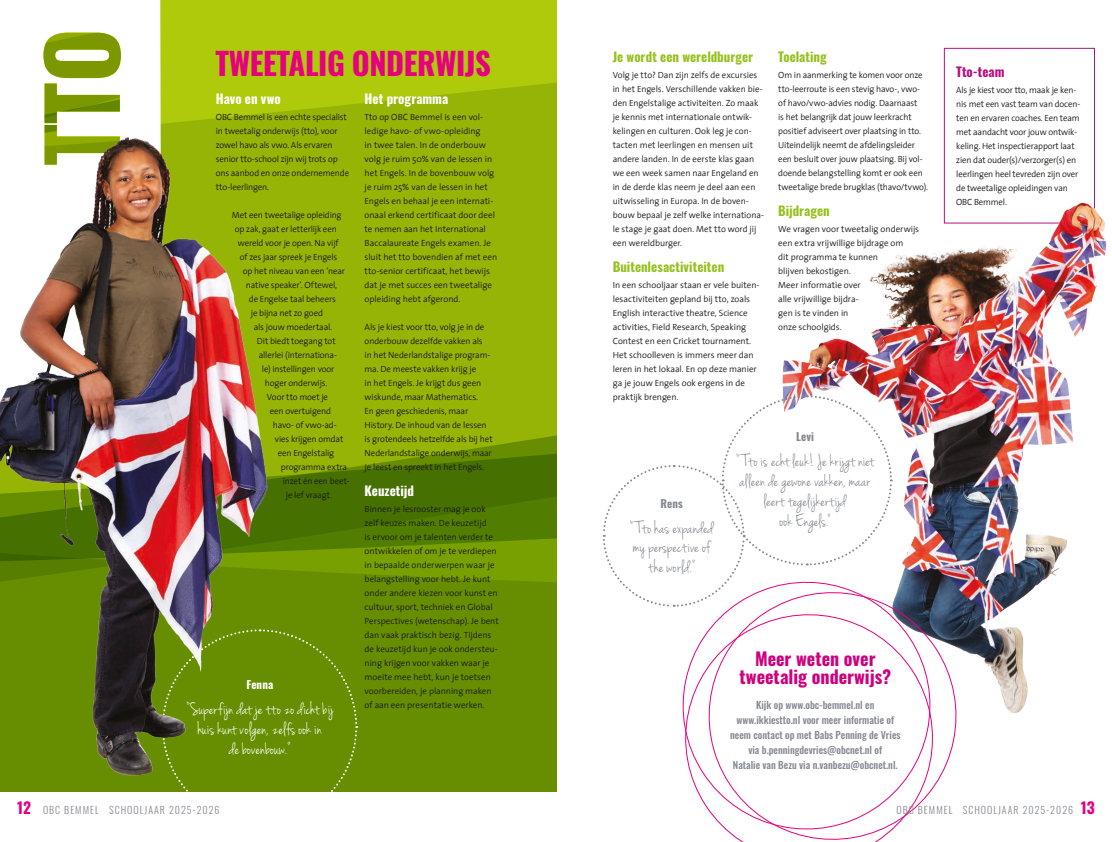
<style>
.page{position:relative;width:1112px;height:842px;background:#fff}
.page>*{position:absolute;margin:0;border:0;box-sizing:border-box;transform-origin:0 0}
.t1{font:700 31.1px "Oswald";letter-spacing:-.015em;color:#e6007e}
.t2{font:18px/20px "Jenna Sue";letter-spacing:.01em;color:#848890;text-align:center}
.t3{font:18px/20px "Jenna Sue";letter-spacing:.01em;color:#fff;text-align:center}
.t4{font:700 18px/18px "Oswald";color:#cf007f;text-align:center}
.t5{font:700 13px "Oswald";color:#96c11f}
.t6{font:700 13px "Oswald";color:#fff}
.t7{font:700 13px "Oswald";color:#b80e80}
.t8{font:700 11px "Oswald";letter-spacing:.01em;color:#848890}
.t9{font:700 11px "Oswald";letter-spacing:.01em;color:#fff}
.t10{font:500 10px/15px "Oswald";color:#848890;text-align:center}
.t11{font:300 10px "Oswald";letter-spacing:.1em;color:#848890}
.t12{font:300 9px/14px "The Sans";letter-spacing:-.01em;color:#1d1d1b}
.s1{font-weight:700;font-size:15.5px;color:#e6007e}
</style>
<div class="page">
<svg style="left:161px;top:0;width:395px;height:792px;background:#86a804"></svg>
<svg style="left:43px;top:33px;width:78px;height:88px"></svg>
<div style="left:943px;top:48px;width:151px;height:176px;border:1px solid #fff"></div>
<div style="left:280px;top:628px;width:78px;height:164px;background:#668e00"></div>
<img style="left:782px;top:192px;width:325px;height:521px">
<svg style="left:603px;top:394px;width:289px;height:212px"></svg>
<svg style="left:946px;top:575px;width:26px;height:183px"></svg>
<svg style="left:665px;top:565px;width:281px;height:42px"></svg>
<svg style="left:668px;top:598px;width:281px;height:244px"></svg>
<img style="left:0;top:121px;width:280px;height:671px">
<h1 class="t1" style="left:215px;top:47px;width:277px">TWEETALIG ONDERWIJS</h1>
<h3 class="t5" style="left:612px;top:50px;width:142px">Je wordt een wereldburger</h3>
<h3 class="t5" style="left:778px;top:50px;width:50px">Toelating</h3>
<p class="t12" style="left:778px;top:68px;width:151px">Om in aanmerking te komen voor onze tto-leerroute is een stevig havo-, vwo&shy;of havo/vwo-advies nodig. Daarnaast<br>is het belangrijk dat jouw leerkracht positief adviseert over plaatsing in tto.<br>Uiteindelijk neemt de afdelingsleider een besluit over jouw plaatsing. Bij vol&shy;doende belangstelling komt er ook een tweetalige brede brugklas (thavo/tvwo).</p>
<h3 class="t5" style="left:778px;top:204px;width:53px">Bijdragen</h3>
<p class="t12" style="left:778px;top:222px;width:142px">We vragen voor tweetalig onderwijs een extra vrijwillige bijdrage om<br>dit programma te kunnen<br>blijven bekostigen.<br>Meer informatie over<br>alle vrijwillige bijdra-<br>gen is te vinden in<br>onze schoolgids.</p>
<h3 class="t7" style="left:956px;top:64px;width:50px">Tto-team</h3>
<p class="t12" style="left:956px;top:82px;width:125px">Als je kiest voor tto, maak je ken&shy;nis met een vast team van docen&shy;ten en ervaren coaches. Een team met aandacht voor jouw ontwik&shy;keling. Het inspectierapport laat zien dat ouder(s)/verzorger(s) en leerlingen heel tevreden zijn over de tweetalige opleidingen van<br>OBC Bemmel.</p>
<p class="t12" style="left:612px;top:68px;width:153px">Volg je tto? Dan zijn zelfs de excursies in het Engels. Verschillende vakken bie&shy;den Engelstalige activiteiten. Zo maak je kennis met internationale ontwik&shy;kelingen en culturen. Ook leg je con&shy;tacten met leerlingen en mensen uit andere landen. In de eerste klas gaan we een week samen naar Engeland en in de derde klas neem je deel aan een uitwisseling in Europa. In de boven&shy;bouw bepaal je zelf welke internationa&shy;le stage je gaat doen. Met tto word jij een wereldburger.</p>
<h3 class="t5" style="left:612px;top:260px;width:113px">Buitenlesactiviteiten</h3>
<p class="t12" style="left:612px;top:278px;width:148px">In een schooljaar staan er vele buiten&shy;lesactiviteiten gepland bij tto, zoals English interactive theatre, Science activities, Field Research, Speaking Contest en een Cricket tournament.<br>Het schoolleven is immers meer dan leren in het lokaal. En op deze manier ga je jouw Engels ook ergens in de praktijk brengen.</p>
<h3 class="t6" style="left:216px;top:92px;width:66px">Havo en vwo</h3>
<p class="t12" style="left:216px;top:110px;width:135px">OBC Bemmel is een echte specialist in tweetalig onderwijs (tto), voor zowel havo als vwo. Als ervaren senior tto-school zijn wij trots op ons aanbod en onze ondernemende tto-leerlingen.</p>
<p class="t12" style="left:232px;top:208px;width:111px">Met een tweetalige opleiding</p>
<p class="t12" style="left:235px;top:222px;width:103px">op zak, gaat er letterlijk een</p>
<p class="t12" style="left:238px;top:236px;width:102px">wereld voor je open. Na vijf</p>
<p class="t12" style="left:240px;top:250px;width:99px">of zes jaar spreek je Engels</p>
<p class="t12" style="left:243px;top:264px;width:104px">op het niveau van een ‘near</p>
<p class="t12" style="left:246px;top:278px;width:93px">native speaker’. Oftewel,</p>
<p class="t12" style="left:249px;top:292px;width:89px">de Engelse taal beheers</p>
<p class="t12" style="left:251px;top:306px;width:74px">je bijna net zo goed</p>
<p class="t12" style="left:254px;top:320px;width:80px">als jouw moedertaal.</p>
<p class="t12" style="left:257px;top:334px;width:80px">Dit biedt toegang tot</p>
<p class="t12" style="left:259px;top:348px;width:80px">allerlei (internationa-</p>
<p class="t12" style="left:262px;top:362px;width:74px">le) instellingen voor</p>
<p class="t12" style="left:265px;top:376px;width:64px">hoger onderwijs.</p>
<p class="t12" style="left:267px;top:390px;width:63px">Voor tto moet je</p>
<p class="t12" style="left:270px;top:404px;width:63px">een overtuigend</p>
<p class="t12" style="left:273px;top:418px;width:65px">havo- of vwo-ad-</p>
<p class="t12" style="left:275px;top:432px;width:70px">vies krijgen omdat</p>
<p class="t12" style="left:278px;top:446px;width:58px">een Engelstalig</p>
<p class="t12" style="left:281px;top:460px;width:68px">programma extra</p>
<p class="t12" style="left:283px;top:474px;width:68px">inzet én een beet-</p>
<p class="t12" style="left:286px;top:488px;width:48px">je lef vraagt.</p>
<h3 class="t6" style="left:364px;top:92px;width:85px">Het programma</h3>
<p class="t12" style="left:364px;top:110px;width:134px">Tto op OBC Bemmel is een vol&shy;ledige havo- of vwo-opleiding<br>in twee talen. In de onderbouw volg je ruim 50% van de lessen in het Engels. In de bovenbouw volg je ruim 25% van de lessen in het<br>Engels en behaal je een internati&shy;onaal erkend certificaat door deel te nemen aan het International<br>Baccalaureate Engels examen. Je sluit het tto bovendien af met een tto-senior certificaat, het bewijs dat je met succes een tweetalige opleiding hebt afgerond.</p>
<p class="t12" style="left:364px;top:320px;width:129px">Als je kiest voor tto, volg je in de onderbouw dezelfde vakken als<br>in het Nederlandstalige program&shy;ma. De meeste vakken krijg je<br>in het Engels. Je krijgt dus geen wiskunde, maar Mathematics.<br>En geen geschiedenis, maar<br>History. De inhoud van de lessen is grotendeels hetzelfde als bij het<br>Nederlandstalige onderwijs, maar je leest en spreekt in het Engels.</p>
<h3 class="t6" style="left:364px;top:484px;width:51px">Keuzetijd</h3>
<p class="t12" style="left:364px;top:502px;width:136px">Binnen je lesrooster mag je ook zelf keuzes maken. De keuzetijd<br>is ervoor om je talenten verder te ontwikkelen of om je te verdiepen in bepaalde onderwerpen waar je belangstelling voor hebt. Je kunt onder andere kiezen voor kunst en cultuur, sport, techniek en Global<br>Perspectives (wetenschap). Je bent dan vaak praktisch bezig. Tijdens de keuzetijd kun je ook ondersteu&shy;ning krijgen voor vakken waar je moeite mee hebt, kun je toetsen voorbereiden, je planning maken of aan een presentatie werken.</p>
<p class="t8" style="left:796px;top:431px;width:19px">Levi</p>
<h2 class="t2" style="left:736px;top:452px;width:140px">“ Tto is echt leuk! Je krijgt niet alleen de gewone vakken, maar leert tegelijkertijd<br>ook Engels.”</h2>
<p class="t8" style="left:660px;top:498px;width:24px">Rens</p>
<h2 class="t2" style="left:629px;top:519px;width:85px;line-height:19.5px">“ Tto has expanded my perspective of the world.”</h2>
<h2 class="t4" style="left:739px;top:651px;width:153px">Meer weten over tweetalig onderwijs?</h2>
<p class="t10" style="left:730px;top:698px;width:172px">Kijk op www.obc-bemmel.nl en www.ikkiestto.nl voor meer informatie of neem contact op met Babs Penning de Vries via b.penningdevries@obcnet.nl of<br>Natalie van Bezu via n.vanbezu@obcnet.nl.</p>
<p class="t11" style="left:896px;top:801px;width:200px">OBC BEMMEL SCHOOLJAAR 2025-2026 <span class="s1">13</span></p>
<p class="t9" style="left:246px;top:678px;width:28px">Fenna</p>
<h2 class="t3" style="left:186px;top:699px;width:148px">“Superfijn dat je tto zo dicht bij huis kunt volgen, zelfs ook in<br>de bovenbouw.”</h2>
<p class="t11" style="left:17px;top:801px;width:204px"><span class="s1">12</span> OBC BEMMEL SCHOOLJAAR 2025-2026</p>
</div>
